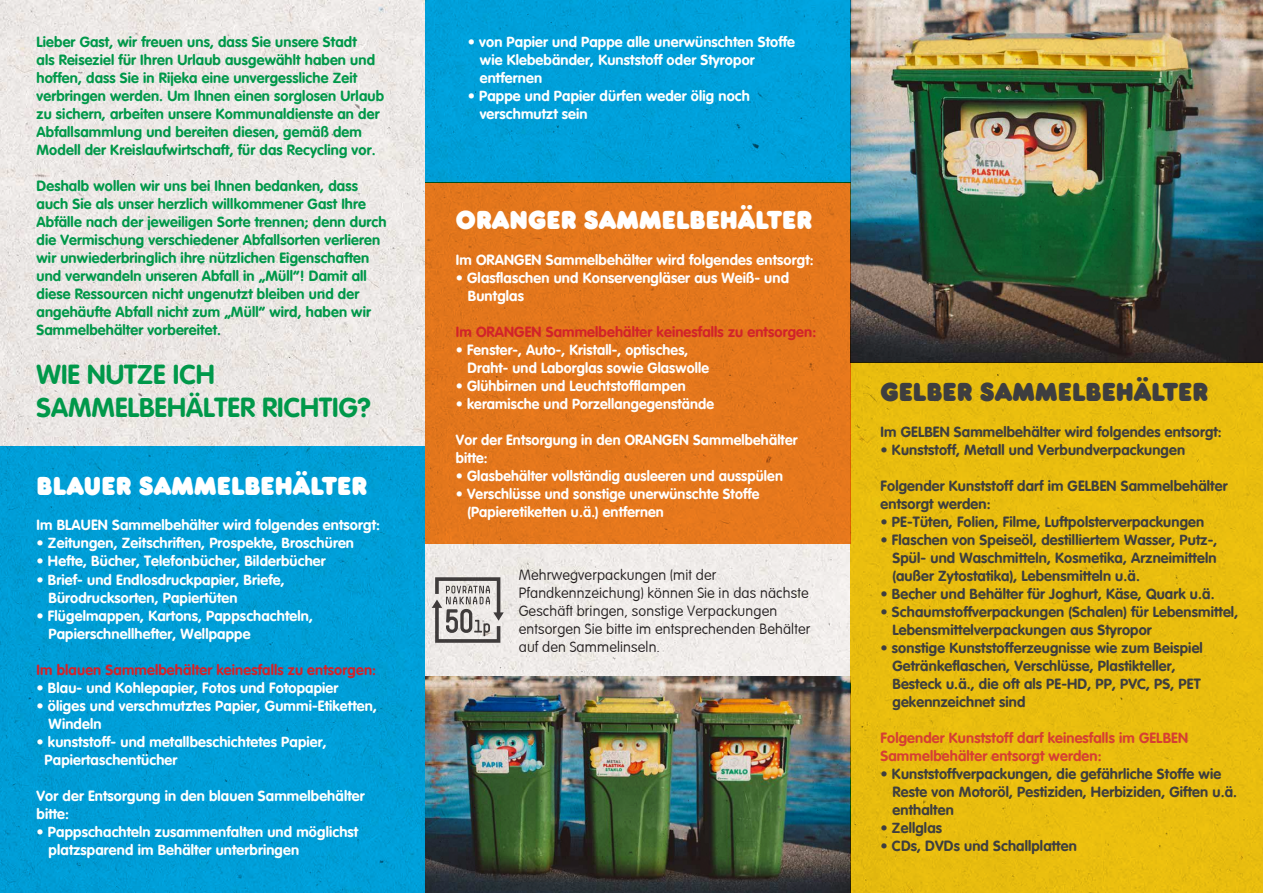
<style>
.page{position:relative;width:1263px;height:893px;background:#fff}
.page>*{position:absolute;margin:0;border:0;box-sizing:border-box;transform-origin:0 0}
.t1{font:27px "RNSBARUTABLACKLAZO";letter-spacing:.01em;color:#fff}
.t2{font:700 27px "VAG Rounded HR";color:#00984a}
.t3{font:27px "RNSBARUTABLACKLAZO";letter-spacing:.01em;color:#3e3e3f}
.t4{font:700 14.55px/18px "VAG Rounded HR";letter-spacing:.01em;color:#fff}
.t5{font:700 14.55px/18px "VAG Rounded HR";letter-spacing:.01em;color:#3e3e3f}
.t6{font:700 14.55px/18px "VAG Rounded HR";letter-spacing:.01em;color:#00984a}
.t7{font:500 14.55px/18px "VAG Rounded THINHR";letter-spacing:.01em;color:#231f20}
.t8{font:700 14.55px "VAG Rounded HR";letter-spacing:.01em;color:#d1232a}
.t9{font:700 14.55px "VAG Rounded HR";letter-spacing:.01em;color:#d53f33}
</style>
<div class="page">
<img style="left:0;top:0;width:850px;height:676px">
<div style="left:425px;top:182px;width:425px;height:362px;background:#e4771d"></div>
<img style="left:850px;top:0;width:413px;height:362px">
<div style="left:0;top:446px;width:425px;height:447px;background:#009dd7"></div>
<img style="left:425px;top:676px;width:425px;height:217px">
<svg style="left:432px;top:577px;width:72px;height:66px"></svg>
<div style="left:850px;top:362px;width:413px;height:531px;background:#e9bd0f"></div>
<div style="left:425px;top:0;width:425px;height:182px;background:#00a0da"></div>
<p class="t6" style="left:37px;top:33px;width:349px">Lieber Gast, wir freuen uns, dass Sie unsere Stadt<br>als Reiseziel für Ihren Urlaub ausgewählt haben und hoffen, dass Sie in Rijeka eine unvergessliche Zeit verbringen werden. Um Ihnen einen sorglosen Urlaub zu sichern, arbeiten unsere Kommunaldienste an der Abfallsammlung und bereiten diesen, gemäß dem Modell der Kreislaufwirtschaft, für das Recycling vor.</p>
<p class="t6" style="left:37px;top:177px;width:351px">Deshalb wollen wir uns bei Ihnen bedanken, dass auch Sie als unser herzlich willkommener Gast Ihre Abfälle nach der jeweiligen Sorte trennen; denn durch die Vermischung verschiedener Abfallsorten verlieren wir unwiederbringlich ihre nützlichen Eigenschaften und verwandeln unseren Abfall in „Müll“! Damit all diese Ressourcen nicht ungenutzt bleiben und der angehäufte Abfall nicht zum „Müll“ wird, haben wir Sammelbehälter vorbereitet.</p>
<p class="t2" style="left:37px;top:359px;width:180px">WIE NUTZE ICH</p>
<p class="t2" style="left:37px;top:391px;width:336px">SAMMELBEHÄLTER RICHTIG?</p>
<p class="t1" style="left:37px;top:468px;width:332px">BLAUER SAMMELBEHÄLTER</p>
<p class="t4" style="left:37px;top:516px;width:345px">Im BLAUEN Sammelbehälter wird folgendes entsorgt:</p>
<p class="t4" style="left:37px;top:534px;width:319px">• Zeitungen, Zeitschriften, Prospekte, Broschüren</p>
<p class="t4" style="left:37px;top:552px;width:291px">• Hefte, Bücher, Telefonbücher, Bilderbücher</p>
<p class="t4" style="left:49px;top:570px;width:238px;text-indent:-12px">• Brief- und Endlosdruckpapier, Briefe,<br>Bürodrucksorten, Papiertüten</p>
<p class="t4" style="left:49px;top:606px;width:266px;text-indent:-12px">• Flügelmappen, Kartons, Pappschachteln,<br>Papierschnellhefter, Wellpappe</p>
<p class="t8" style="left:37px;top:661px;width:341px">Im blauen Sammelbehälter keinesfalls zu entsorgen:</p>
<p class="t4" style="left:37px;top:678px;width:303px">• Blau- und Kohlepapier, Fotos und Fotopapier</p>
<p class="t4" style="left:37px;top:696px;width:342px">• öliges und verschmutztes Papier, Gummi-Etiketten,</p>
<p class="t4" style="left:49px;top:714px;width:54px">Windeln</p>
<p class="t4" style="left:37px;top:732px;width:292px">• kunststoff- und metallbeschichtetes Papier,</p>
<p class="t4" style="left:45px;top:750px;width:134px">Papiertaschentücher</p>
<p class="t4" style="left:37px;top:786px;width:330px">Vor der Entsorgung in den blauen Sammelbehälter</p>
<p class="t4" style="left:37px;top:804px;width:34px">bitte:</p>
<p class="t4" style="left:37px;top:822px;width:323px">• Pappschachteln zusammenfalten und möglichst</p>
<p class="t4" style="left:49px;top:840px;width:252px">platzsparend im Behälter unterbringen</p>
<p class="t4" style="left:468px;top:33px;width:329px">• von Papier und Pappe alle unerwünschten Stoffe</p>
<p class="t4" style="left:480px;top:51px;width:276px">wie Klebebänder, Kunststoff oder Styropor entfernen</p>
<p class="t4" style="left:480px;top:87px;width:272px;text-indent:-12px">• Pappe und Papier dürfen weder ölig noch verschmutzt sein</p>
<p class="t1" style="left:456px;top:202px;width:358px">ORANGER SAMMELBEHÄLTER</p>
<p class="t4" style="left:456px;top:250px;width:359px">Im ORANGEN Sammelbehälter wird folgendes entsorgt:</p>
<p class="t4" style="left:456px;top:268px;width:335px">• Glasflaschen und Konservengläser aus Weiß- und</p>
<p class="t4" style="left:468px;top:286px;width:57px">Buntglas</p>
<p class="t8" style="left:456px;top:323px;width:362px">Im ORANGEN Sammelbehälter keinesfalls zu entsorgen:</p>
<p class="t4" style="left:456px;top:340px;width:234px">• Fenster-, Auto-, Kristall-, optisches,</p>
<p class="t4" style="left:468px;top:358px;width:243px">Draht- und Laborglas sowie Glaswolle</p>
<p class="t4" style="left:456px;top:376px;width:232px">• Glühbirnen und Leuchtstofflampen</p>
<p class="t4" style="left:456px;top:394px;width:260px">• keramische und Porzellangegenstände</p>
<p class="t4" style="left:456px;top:430px;width:343px">Vor der Entsorgung in den ORANGEN Sammelbehälter bitte:</p>
<p class="t4" style="left:456px;top:466px;width:329px">• Glasbehälter vollständig ausleeren und ausspülen</p>
<p class="t4" style="left:456px;top:484px;width:305px">• Verschlüsse und sonstige unerwünschte Stoffe</p>
<p class="t4" style="left:468px;top:502px;width:198px">(Papieretiketten u.ä.) entfernen</p>
<p class="t7" style="left:519px;top:565px;width:293px">Mehrwegverpackungen (mit der Pfandkennzeichung) können Sie in das nächste Geschäft bringen, sonstige Verpackungen entsorgen Sie bitte im entsprechenden Behälter auf den Sammelinseln.</p>
<p class="t3" style="left:880px;top:374px;width:329px">GELBER SAMMELBEHÄLTER</p>
<p class="t5" style="left:880px;top:422px;width:343px">Im GELBEN Sammelbehälter wird folgendes entsorgt:</p>
<p class="t5" style="left:880px;top:440px;width:306px">• Kunststoff, Metall und Verbundverpackungen</p>
<p class="t5" style="left:880px;top:476px;width:348px">Folgender Kunststoff darf im GELBEN Sammelbehälter</p>
<p class="t5" style="left:880px;top:494px;width:112px">entsorgt werden:</p>
<p class="t5" style="left:880px;top:512px;width:325px">• PE-Tüten, Folien, Filme, Luftpolsterverpackungen</p>
<p class="t5" style="left:892px;top:530px;width:326px;text-align:justify;text-indent:-12px">• Flaschen von Speiseöl, destilliertem Wasser, Putz-, Spül- und Waschmitteln, Kosmetika, Arzneimitteln (außer Zytostatika), Lebensmitteln u.ä.</p>
<p class="t5" style="left:880px;top:584px;width:336px">• Becher und Behälter für Joghurt, Käse, Quark u.ä.</p>
<p class="t5" style="left:892px;top:602px;width:347px;text-indent:-12px">• Schaumstoffverpackungen (Schalen) für Lebensmittel,<br>Lebensmittelverpackungen aus Styropor</p>
<p class="t5" style="left:892px;top:638px;width:312px;text-indent:-12px">• sonstige Kunststofferzeugnisse wie zum Beispiel Getränkeflaschen, Verschlüsse, Plastikteller, Besteck u.ä., die oft als PE-HD, PP, PVC, PS, PET gekennzeichnet sind</p>
<p class="t9" style="left:880px;top:729px;width:309px">Folgender Kunststoff darf keinesfalls im GELBEN</p>
<p class="t9" style="left:880px;top:747px;width:223px">Sammelbehälter entsorgt werden:</p>
<p class="t5" style="left:892px;top:764px;width:346px;text-indent:-12px">• Kunststoffverpackungen, die gefährliche Stoffe wie<br>Reste von Motoröl, Pestiziden, Herbiziden, Giften u.ä. enthalten</p>
<p class="t5" style="left:880px;top:818px;width:63px">• Zellglas</p>
<p class="t5" style="left:880px;top:836px;width:198px">• CDs, DVDs und Schallplatten</p>
</div>
